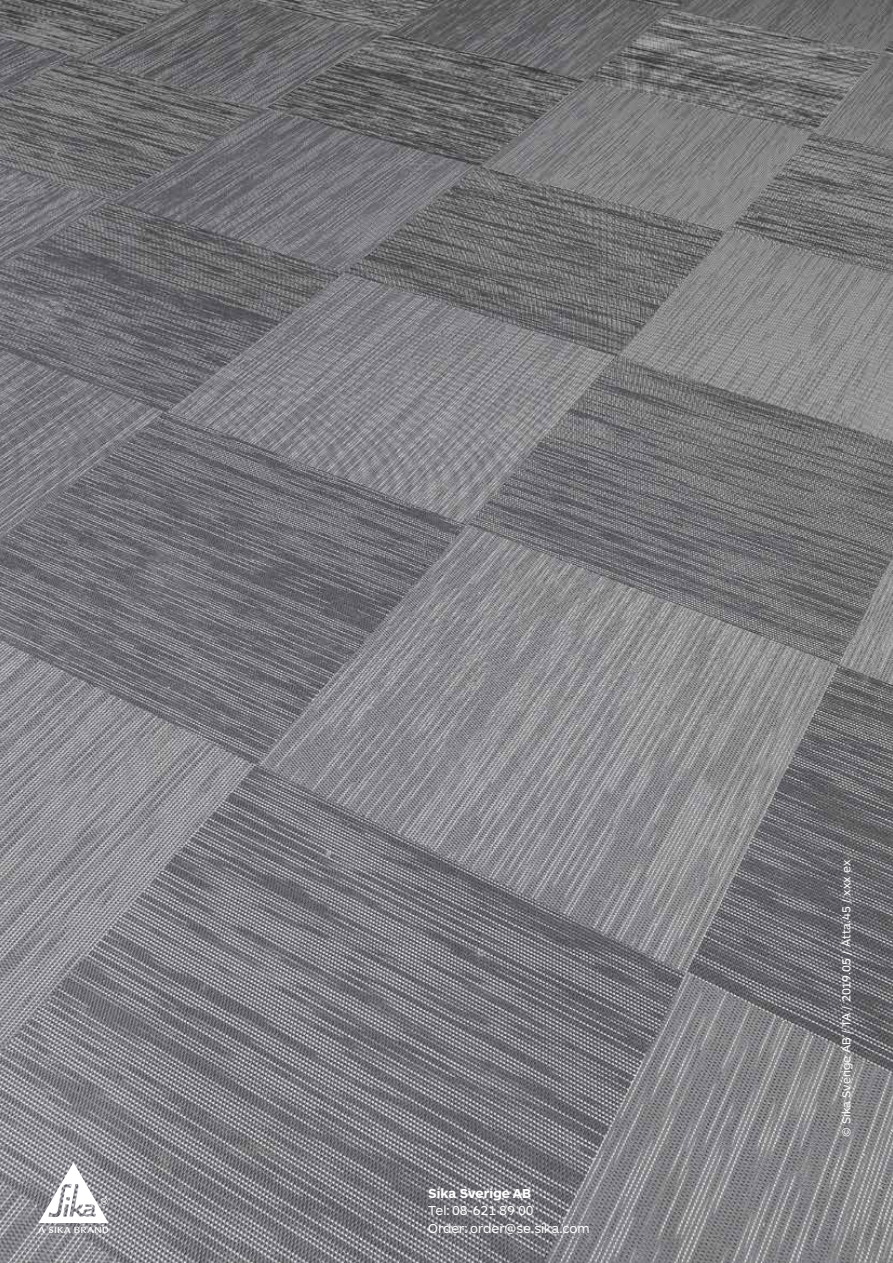
<style>
.page{position:relative;width:893px;height:1263px;background:#fff}
.page>*{position:absolute;margin:0;border:0;box-sizing:border-box;transform-origin:0 0}
.t1{font:13.5px/17.5px "ARS Maquette";color:#fff}
.t2{font:700 13.5px "ARS Maquette";color:#fff}
.t3{font:12px "ARS Maquette";color:#fff}
.t4{font:500 8.85px "Dax Wide";letter-spacing:.025em;color:#fff;scale:1.11 1}
</style>
<div class="page">
<img style="left:0;top:0;width:893px;height:1263px">
<svg style="left:38px;top:1162px;width:71px;height:61px"></svg>
<p class="t4" style="left:38px;top:1225px;width:65px">A SIKA BRAND</p>
<p class="t2" style="left:428px;top:1186px;width:105px">Sika Sverige AB</p>
<p class="t1" style="left:428px;top:1202px;width:163px">Tel: 08-621 89 00<br>Order: order@se.sika.com</p>
<p class="t3" style="left:840px;top:1137px;width:279px;rotate:-90deg">© Sika Sverige AB / TA / 2019.05 / Åtta.45 / xxx ex</p>
</div>
